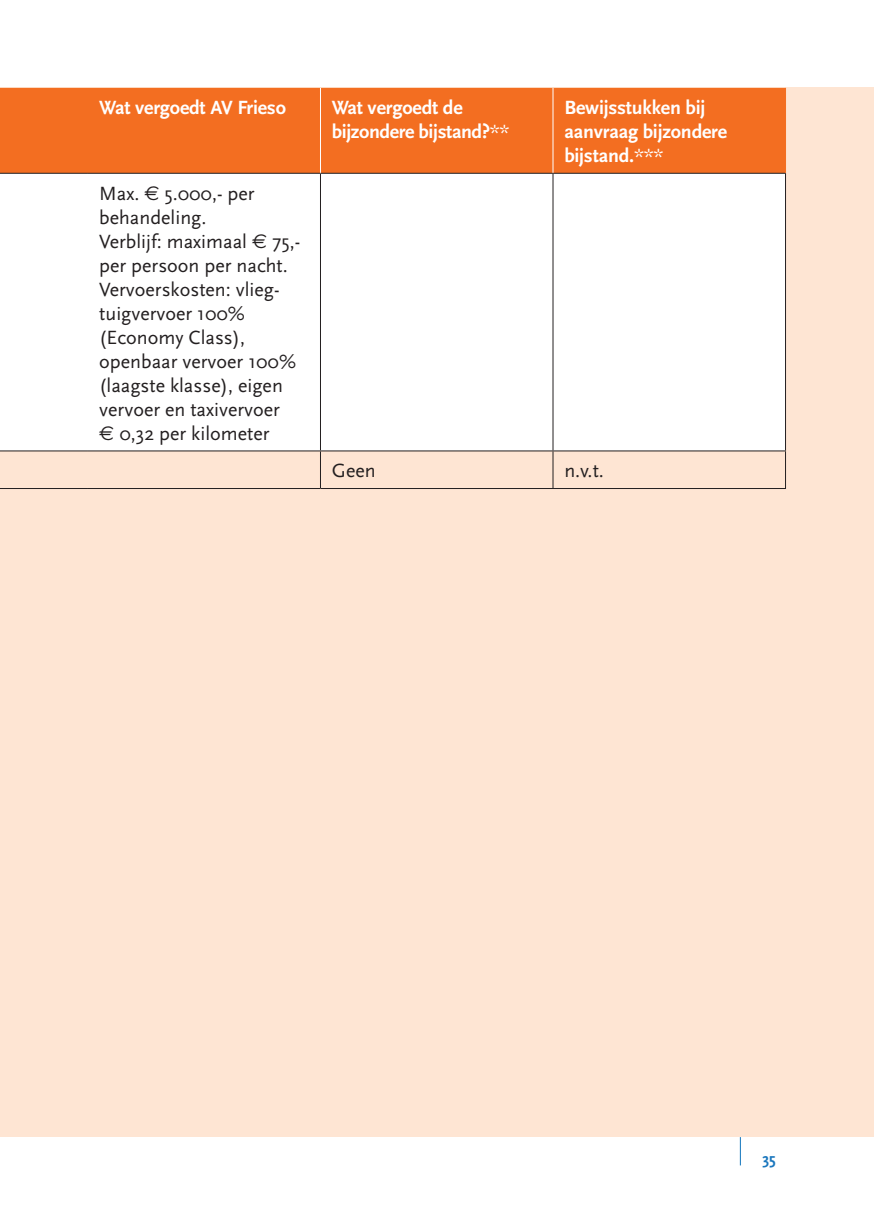
<style>
.page{position:relative;width:874px;height:1225px;background:#fff}
.page>*{position:absolute;margin:0;border:0;box-sizing:border-box;transform-origin:0 0}
.t1{font:20px/24px "Scala Sans";color:#231f20}
.t2{font:700 20px/24px "Scala Sans";letter-spacing:-.01em;color:#fff}
.t3{font:700 16px "Scala Sans";color:#1976bd}
.s1{font-weight:400}
.s2{font-family:"Euro Sans"}
</style>
<div class="page">
<div style="left:0;top:88px;width:873px;height:1049px;background:#fee5d3"></div>
<svg style="left:739px;top:1137px;width:1px;height:28px"></svg>
<div style="left:0;top:88px;width:784px;height:85px;background:#f36e21"></div>
<div style="left:0;top:174px;width:784px;height:276px;background:#fff"></div>
<hr style="left:0;top:173px;width:88px;height:1px;background:#231f20">
<hr style="left:88px;top:173px;width:232px;height:1px;background:#231f20">
<hr style="left:320px;top:173px;width:232px;height:1px;background:#231f20">
<hr style="left:552px;top:173px;width:233px;height:1px;background:#231f20">
<hr style="left:784px;top:174px;width:1px;height:276px;background:#231f20">
<hr style="left:0;top:450px;width:88px;height:1px;background:#231f20">
<hr style="left:88px;top:450px;width:232px;height:1px;background:#231f20">
<hr style="left:320px;top:450px;width:232px;height:1px;background:#231f20">
<hr style="left:552px;top:450px;width:233px;height:1px;background:#231f20">
<hr style="left:784px;top:451px;width:1px;height:37px;background:#231f20">
<hr style="left:0;top:488px;width:88px;height:1px;background:#231f20">
<hr style="left:88px;top:488px;width:232px;height:1px;background:#231f20">
<hr style="left:320px;top:488px;width:232px;height:1px;background:#231f20">
<hr style="left:552px;top:488px;width:233px;height:1px;background:#231f20">
<hr style="left:320px;top:174px;width:1px;height:276px;background:#231f20">
<hr style="left:552px;top:174px;width:1px;height:276px;background:#231f20">
<hr style="left:320px;top:451px;width:1px;height:37px;background:#231f20">
<hr style="left:552px;top:451px;width:1px;height:37px;background:#231f20">
<hr style="left:784px;top:88px;width:1px;height:85px;background:#f36e21">
<hr style="left:320px;top:88px;width:1px;height:85px;background:#fff">
<hr style="left:552px;top:88px;width:1px;height:85px;background:#fff">
<p class="t2" style="left:99px;top:96px;width:188px">Wat vergoedt AV Frieso</p>
<p class="t2" style="left:331px;top:96px;width:179px">Wat vergoedt de bijzondere bijstand?<span class="s1">**</span></p>
<p class="t2" style="left:564px;top:96px;width:164px">Bewijsstukken bij aanvraag bijzondere bijstand.<span class="s1">***</span></p>
<p class="t1" style="left:99px;top:181px;width:202px">Max. <span class="s2">€</span> 5.000,- per behandeling.<br>Verblijf: maximaal <span class="s2">€</span> 75,- per persoon per nacht.<br>Vervoerskosten: vlieg&shy;tuigvervoer 100% (Economy Class), openbaar vervoer 100% (laagste klasse), eigen vervoer en taxivervoer<br><span class="s2">€</span> 0,32 per kilometer</p>
<p class="t1" style="left:331px;top:459px;width:45px">Geen</p>
<p class="t1" style="left:564px;top:459px;width:41px">n.v.t.</p>
<p class="t3" style="left:762px;top:1150px;width:15px">35</p>
</div>
